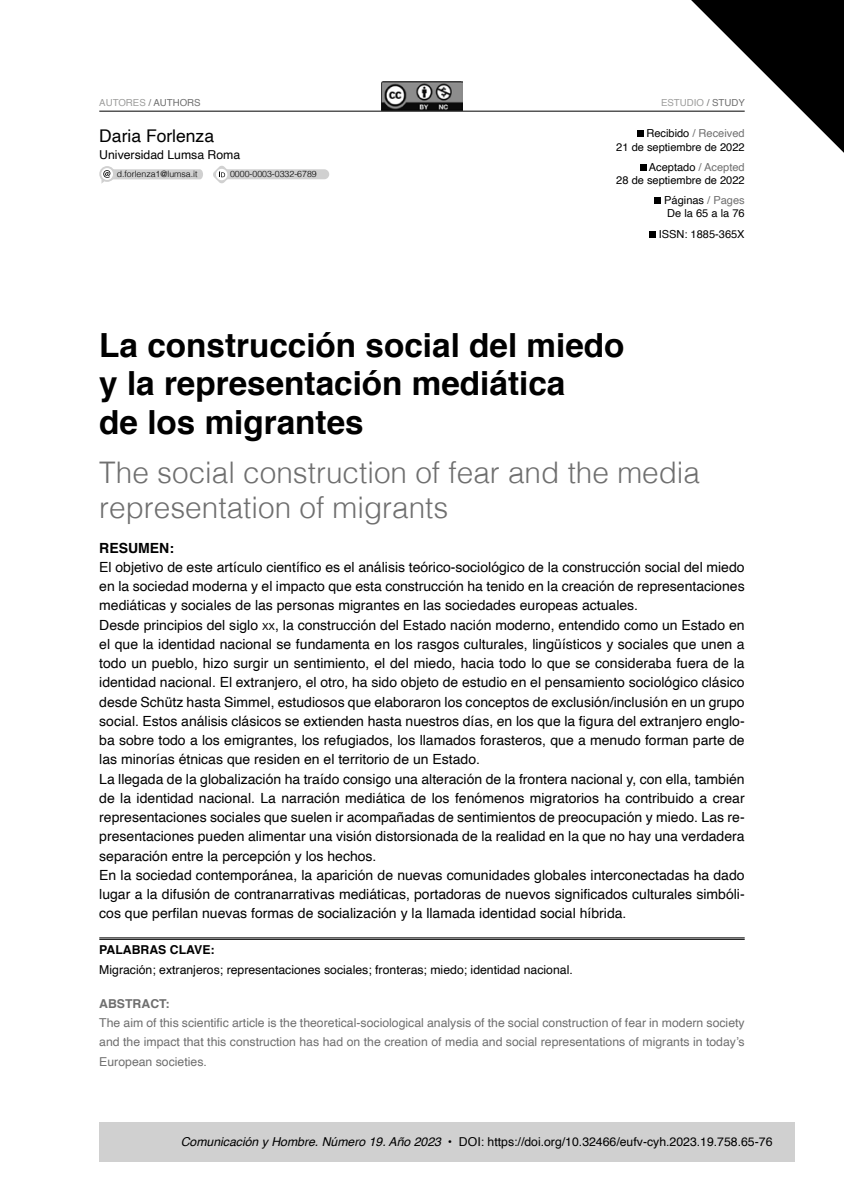
<style>
.page{position:relative;width:844px;height:1191px;background:#fff}
.page>*{position:absolute;margin:0;border:0;box-sizing:border-box;transform-origin:0 0}
.t1{font:700 33.25px/38.5px "Helvetica";color:#000}
.t2{font:300 29.75px/35px "Helvetica";color:#6f6f6f}
.t3{font:17.5px "Helvetica";color:#000}
.t4{font:14px/19.2px "Helvetica";color:#000}
.t5{font:700 14px "Helvetica";color:#000}
.t6{font:12.25px/19.2px "Helvetica";color:#6f6f6f;text-align:justify}
.t7{font:12.25px "Helvetica";color:#000}
.t8{font:700 12.25px "Helvetica";color:#000}
.t9{font:700 12.25px "Helvetica";color:#6f6f6f}
.t10{font:11.03px/13.3px "Helvetica";color:#000;text-align:right}
.t11{font:9.62px "Helvetica";color:#6f6f6f}
.t12{font:9.62px "Helvetica";color:#9d9d9c}
.t13{font:300 8.75px "Helvetica";color:#000}
.s1{color:#9d9d9c}
.s2{color:#6f6f6f}
.s3{font-size:9.8px}
.s4{font-style:italic}
</style>
<div class="page">
<svg style="left:676px;top:0;width:167px;height:152px"></svg>
<img style="left:381px;top:82px;width:81px;height:29px">
<hr style="left:99px;top:111px;width:645px;height:1px;background:#000">
<div style="left:99px;top:1121px;width:695px;height:40px;background:#d0d0d0"></div>
<hr style="left:99px;top:937px;width:645px;height:1px;background:#000">
<hr style="left:99px;top:939px;width:645px;height:1px;background:#000">
<div style="left:636px;top:131px;width:7px;height:6px;background:#000"></div>
<div style="left:639px;top:164px;width:7px;height:7px;background:#000"></div>
<div style="left:654px;top:197px;width:7px;height:7px;background:#000"></div>
<div style="left:648px;top:231px;width:7px;height:6px;background:#000"></div>
<svg style="left:99px;top:166px;width:104px;height:18px"></svg>
<div style="left:220px;top:169px;width:109px;height:10px;background:#d0d0d0;border-radius:5px"></div>
<svg style="left:213px;top:166px;width:18px;height:18px"></svg>
<p class="t11" style="left:99px;top:96px;width:103px"><span class="s1">AUTORES</span> / AUTHORS</p>
<p class="t12" style="left:661px;top:96px;width:85px">ESTUDIO <span class="s2">/ STUDY</span></p>
<p class="t3" style="left:99px;top:122px;width:116px">Daria Forlenza</p>
<p class="t7" style="left:99px;top:145px;width:142px">Universidad Lumsa Roma</p>
<p class="t13" style="left:117px;top:167px;width:82px">d.forlenza1@lumsa.it</p>
<p class="t13" style="left:230px;top:167px;width:88px">0000-0003-0332-6789</p>
<p class="t10" style="left:616px;top:127px;width:130px">Recibido <span class="s2">/ Received<br></span>21 de septiembre de 2022</p>
<p class="t10" style="left:616px;top:160px;width:130px">Aceptado <span class="s2">/ Acepted<br></span>28 de septiembre de 2022</p>
<p class="t10" style="left:664px;top:194px;width:82px;text-align:left">Páginas <span class="s2">/ Pages<br></span>De la 65 a la 76</p>
<p class="t10" style="left:658px;top:227px;width:87px">ISSN: 1885-365X</p>
<h1 class="t1" style="left:99px;top:326px;width:526px">La construcción social del miedo y la representación mediática<br>de los migrantes</h1>
<h2 class="t2" style="left:99px;top:453px;width:602px">The social construction of fear and the media representation of migrants</h2>
<p class="t5" style="left:99px;top:536px;width:76px">RESUMEN:</p>
<p class="t4" style="left:99px;top:558px;width:646px">El objetivo de este artículo científico es el análisis teórico-sociológico de la construcción social del miedo en la sociedad moderna y el impacto que esta construcción ha tenido en la creación de representaciones mediáticas y sociales de las personas migrantes en las sociedades europeas actuales.<br>Desde principios del siglo <span class="s3">xx</span>, la construcción del Estado nación moderno, entendido como un Estado en el que la identidad nacional se fundamenta en los rasgos culturales, lingüísticos y sociales que unen a todo un pueblo, hizo surgir un sentimiento, el del miedo, hacia todo lo que se consideraba fuera de la identidad nacional. El extranjero, el otro, ha sido objeto de estudio en el pensamiento sociológico clásico desde Schütz hasta Simmel, estudiosos que elaboraron los conceptos de exclusión/inclusión en un grupo social. Estos análisis clásicos se extienden hasta nuestros días, en los que la figura del extranjero englo&shy;ba sobre todo a los emigrantes, los refugiados, los llamados forasteros, que a menudo forman parte de las minorías étnicas que residen en el territorio de un Estado.<br>La llegada de la globalización ha traído consigo una alteración de la frontera nacional y, con ella, también de la identidad nacional. La narración mediática de los fenómenos migratorios ha contribuido a crear representaciones sociales que suelen ir acompañadas de sentimientos de preocupación y miedo. Las re&shy;presentaciones pueden alimentar una visión distorsionada de la realidad en la que no hay una verdadera separación entre la percepción y los hechos.<br>En la sociedad contemporánea, la aparición de nuevas comunidades globales interconectadas ha dado lugar a la difusión de contranarrativas mediáticas, portadoras de nuevos significados culturales simbóli&shy;cos que perfilan nuevas formas de socialización y la llamada identidad social híbrida.</p>
<p class="t8" style="left:99px;top:940px;width:117px">PALABRAS CLAVE:</p>
<p class="t7" style="left:99px;top:960px;width:475px">Migración; extranjeros; representaciones sociales; fronteras; miedo; identidad nacional.</p>
<p class="t9" style="left:99px;top:993px;width:72px">ABSTRACT:</p>
<p class="t6" style="left:99px;top:1013px;width:646px">The aim of this scientific article is the theoretical-sociological analysis of the social construction of fear in modern society and the impact that this construction has had on the creation of media and social representations of migrants in today’s European societies.</p>
<p class="t7" style="left:181px;top:1132px;width:593px"><span class="s4">Comunicación y Hombre. Número 19. Año 2023</span> • DOI: https://doi.org/10.32466/eufv-cyh.2023.19.758.65-76</p>
</div>
